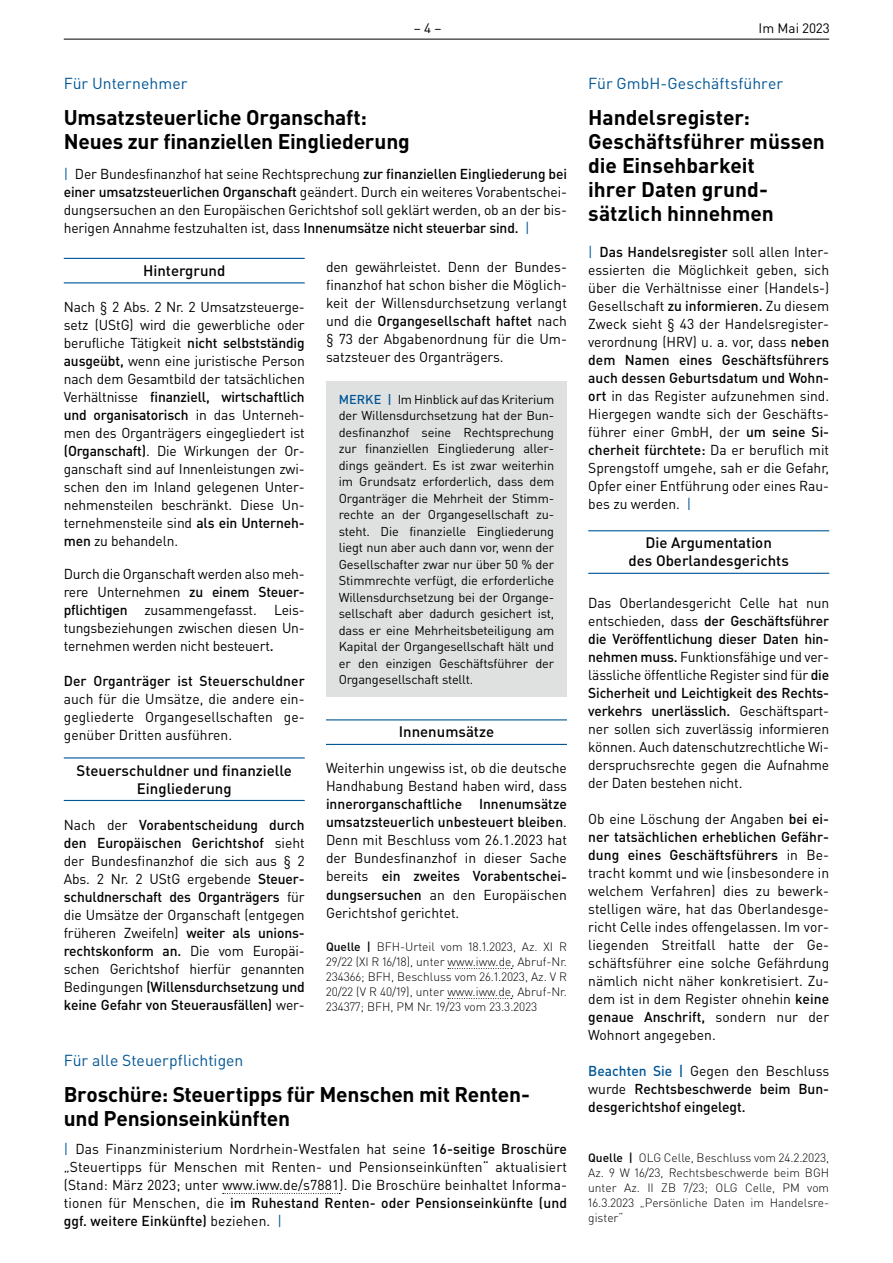
<style>
.page{position:relative;width:893px;height:1263px;background:#fff}
.page>*{position:absolute;margin:0;border:0;box-sizing:border-box;transform-origin:0 0}
.t1{font:700 21px/24px "DIN Pro";letter-spacing:-.005em;color:#000001}
.t2{font:15.75px "DIN Pro";color:#015695}
.t3{font:500 15px/18px "DIN Pro";color:#000001;text-align:center}
.t4{font:14.25px/18px "DIN Pro";color:#000001;text-align:justify}
.t5{font:500 14.25px/18px "DIN Pro";color:#000001;text-align:justify}
.t6{font:13.5px "DIN Pro";color:#000001}
.t7{font:12.75px/16.5px "DIN Pro";letter-spacing:-.015em;color:#000001;text-align:justify}
.t8{font:300 12px/15px "DIN Pro";color:#000001;text-align:justify}
.s1{color:#015695}
.s2{font-weight:500}
.s3{font-weight:500;color:#015695}
.s4{font-weight:400}
</style>
<div class="page">
<hr style="left:64px;top:39px;width:765px;height:1px;background:#000001">
<hr style="left:588px;top:530px;width:241px;height:1px;background:#015695">
<hr style="left:588px;top:573px;width:241px;height:1px;background:#015695">
<hr style="left:64px;top:258px;width:241px;height:1px;background:#015695">
<hr style="left:64px;top:282px;width:241px;height:1px;background:#015695">
<hr style="left:64px;top:757px;width:241px;height:1px;background:#015695">
<hr style="left:64px;top:800px;width:241px;height:1px;background:#015695">
<hr style="left:326px;top:719px;width:241px;height:1px;background:#015695">
<hr style="left:326px;top:744px;width:241px;height:1px;background:#015695">
<svg style="left:448px;top:968px;width:64px;height:1px"></svg>
<svg style="left:448px;top:998px;width:64px;height:1px"></svg>
<div style="left:326px;top:381px;width:241px;height:316px;background:#dfe1e1"></div>
<svg style="left:223px;top:1193px;width:117px;height:1px"></svg>
<p class="t6" style="left:414px;top:19px;width:29px">– 4 –</p>
<p class="t6" style="left:758px;top:19px;width:73px">Im Mai 2023</p>
<p class="t2" style="left:64px;top:73px;width:125px">Für Unternehmer</p>
<h1 class="t1" style="left:64px;top:105px;width:348px">Umsatzsteuerliche Organschaft:<br>Neues zur finanziellen Eingliederung</h1>
<p class="t4" style="left:64px;top:165px;width:505px"><span class="s1">|</span> Der Bundesfinanzhof hat seine Rechtsprechung <span class="s2">zur finanziellen Eingliederung bei einer umsatzsteuerlichen Organschaft</span> geändert. Durch ein weiteres Vorabentschei&shy;dungsersuchen an den Europäischen Gerichtshof soll geklärt werden, ob an der bis&shy;herigen Annahme festzuhalten ist, dass <span class="s2">Innenumsätze nicht steuerbar sind.</span> <span class="s1">|</span></p>
<p class="t3" style="left:143px;top:261px;width:84px">Hintergrund</p>
<p class="t4" style="left:64px;top:297px;width:242px">Nach § 2 Abs. 2 Nr. 2 Umsatzsteuerge&shy;setz (UStG) wird die gewerbliche oder berufliche Tätigkeit <span class="s2">nicht selbstständig ausgeübt,</span> wenn eine juristische Person nach dem Gesamtbild der tatsächlichen Verhältnisse <span class="s2">finanziell, wirtschaftlich und organisatorisch</span> in das Unterneh&shy;men des Organträgers eingegliedert ist <span class="s2">(Organschaft)</span>. Die Wirkungen der Or&shy;ganschaft sind auf Innenleistungen zwi&shy;schen den im Inland gelegenen Unter&shy;nehmensteilen beschränkt. Diese Un&shy;ternehmensteile sind <span class="s2">als ein Unterneh&shy;men</span> zu behandeln.</p>
<p class="t4" style="left:64px;top:564px;width:242px">Durch die Organschaft werden also meh&shy;rere Unternehmen <span class="s2">zu einem Steuer&shy;pflichtigen</span> zusammengefasst. Leis&shy;tungsbeziehungen zwischen diesen Un&shy;ternehmen werden nicht besteuert<span class="s2">.</span></p>
<p class="t5" style="left:64px;top:671px;width:242px">Der Organträger ist Steuerschuldner</p>
<p class="t4" style="left:64px;top:689px;width:242px">auch für die Umsätze, die andere ein&shy;gegliederte Organgesellschaften ge&shy;genüber Dritten ausführen.</p>
<p class="t3" style="left:77px;top:760px;width:217px">Steuerschuldner und finanzielle<br>Eingliederung</p>
<p class="t4" style="left:64px;top:815px;width:242px">Nach der <span class="s2">Vorabentscheidung durch den Europäischen Gerichtshof</span> sieht der Bundesfinanzhof die sich aus § 2<br>Abs. 2 Nr. 2 UStG ergebende <span class="s2">Steuer&shy;schuldnerschaft des Organträgers</span> für die Umsätze der Organschaft (entgegen früheren Zweifeln) <span class="s2">weiter als unions&shy;rechtskonform an.</span> Die vom Europäi&shy;schen Gerichtshof hierfür genannten Bedingungen <span class="s2">(Willensdurchsetzung und keine Gefahr von Steuerausfällen)</span> wer-</p>
<p class="t4" style="left:326px;top:258px;width:242px">den gewährleistet. Denn der Bundes&shy;finanzhof hat schon bisher die Möglich&shy;keit der Willensdurchsetzung verlangt und die <span class="s2">Organgesellschaft haftet</span> nach § 73 der Abgabenordnung für die Um&shy;satzsteuer des Organträgers.</p>
<p class="t7" style="left:339px;top:391px;width:217px"><span class="s3">MERKE |</span> Im Hinblick auf das Kriterium der Willensdurchsetzung hat der Bun&shy;desfinanzhof seine Rechtsprechung zur finanziellen Eingliederung aller&shy;dings geändert. Es ist zwar weiterhin im Grundsatz erforderlich, dass dem Organträger die Mehrheit der Stimm&shy;rechte an der Organgesellschaft zu&shy;steht. Die finanzielle Eingliederung liegt nun aber auch dann vor, wenn der Gesellschafter zwar nur über 50 % der Stimmrechte verfügt, die erforderliche Willensdurchsetzung bei der Organge&shy;sellschaft aber dadurch gesichert ist, dass er eine Mehrheitsbeteiligung am Kapital der Organgesellschaft hält und er den einzigen Geschäftsführer der Organgesellschaft stellt.</p>
<p class="t3" style="left:399px;top:722px;width:97px">Innenumsätze</p>
<p class="t4" style="left:326px;top:759px;width:242px">Weiterhin ungewiss ist, ob die deutsche<br>Handhabung Bestand haben wird, dass</p>
<p class="t4" style="left:326px;top:795px;width:242px"><span class="s2">innerorganschaftliche Innenumsätze umsatzsteuerlich unbesteuert bleiben</span>.<br>Denn mit Beschluss vom 26.1.2023 hat der Bundesfinanzhof in dieser Sache bereits <span class="s2">ein zweites Vorabentschei&shy;dungsersuchen</span> an den Europäischen Gerichtshof gerichtet.</p>
<p class="t8" style="left:326px;top:938px;width:242px"><span class="s2">Quelle |</span> BFH-Urteil vom 18.1.2023, Az. XI R 29/22 (XI R 16/18), unter www.iww.de, Abruf-Nr.<br>234366; BFH, Beschluss vom 26.1.2023, Az. V R 20/22 (V R 40/19), unter www.iww.de, Abruf-Nr.<br>234377; BFH, PM Nr. 19/23 vom 23.3.2023</p>
<p class="t2" style="left:64px;top:1049px;width:181px">Für alle Steuerpflichtigen</p>
<h1 class="t1" style="left:64px;top:1081px;width:468px">Broschüre: Steuertipps für Menschen mit Renten&shy;und Pensionseinkünften</h1>
<p class="t4" style="left:64px;top:1140px;width:505px"><span class="s1">|</span> Das Finanzministerium Nordrhein-Westfalen hat seine <span class="s2">16-seitige Broschüre </span>„Steuertipps für Menschen mit Renten- und Pensionseinkünften“ aktualisiert (Stand: März 2023; unter www.iww.de/s7881). Die Broschüre beinhaltet Informa&shy;tionen für Menschen, die <span class="s2">im Ruhestand Renten- oder Pensionseinkünfte (und ggf. weitere Einkünfte)</span> beziehen. <span class="s1">|</span></p>
<p class="t2" style="left:588px;top:73px;width:196px">Für GmbH-Geschäftsführer</p>
<h1 class="t1" style="left:588px;top:105px;width:238px">Handelsregister:<br>Geschäftsführer müssen die Einsehbarkeit<br>ihrer Daten grund&shy;sätzlich hinnehmen</h1>
<p class="t4" style="left:588px;top:243px;width:242px"><span class="s1">|</span> <span class="s2">Das Handelsregister</span> soll allen Inter&shy;essierten die Möglichkeit geben, sich über die Verhältnisse einer (Handels-)<br>Gesellschaft <span class="s2">zu informieren.</span> Zu diesem Zweck sieht § 43 der Handelsregister&shy;verordnung (HRV) u. a. vor, dass <span class="s2">neben dem Namen eines Geschäftsführers auch dessen Geburtsdatum und Wohn&shy;ort</span> in das Register aufzunehmen sind.<br>Hiergegen wandte sich der Geschäfts&shy;führer einer GmbH, der <span class="s2">um seine Si&shy;cherheit fürchtete:</span> Da er beruflich mit Sprengstoff umgehe, sah er die Gefahr, Opfer einer Entführung oder eines Rau&shy;bes zu werden. <span class="s1">|</span></p>
<p class="t3" style="left:628px;top:533px;width:162px">Die Argumentation<br>des Oberlandesgerichts</p>
<p class="t4" style="left:588px;top:594px;width:242px">Das Oberlandesgericht Celle hat nun entschieden, dass <span class="s2">der Geschäftsführer die Veröffentlichung dieser Daten hin&shy;nehmen muss.</span> Funktionsfähige und ver&shy;lässliche öffentliche Register sind für <span class="s2">die Sicherheit und Leichtigkeit des Rechts&shy;verkehrs unerlässlich.</span> Geschäftspart&shy;ner sollen sich zuverlässig informieren können. Auch datenschutzrechtliche Wi&shy;derspruchsrechte gegen die Aufnahme der Daten bestehen nicht.</p>
<p class="t4" style="left:588px;top:810px;width:242px">Ob eine Löschung der Angaben <span class="s2">bei ei&shy;ner tatsächlichen erheblichen Gefähr&shy;dung eines Geschäftsführers</span> in Be&shy;tracht kommt und wie (insbesondere in welchem Verfahren) dies zu bewerk&shy;stelligen wäre, hat das Oberlandesge&shy;richt Celle indes offengelassen. Im vor&shy;liegenden Streitfall hatte der Ge&shy;schäftsführer eine solche Gefährdung nämlich nicht näher konkretisiert. Zu&shy;dem ist in dem Register ohnehin <span class="s2">keine genaue Anschrift,</span> sondern nur der Wohnort angegeben.</p>
<p class="t5" style="left:588px;top:1062px;width:242px"><span class="s1">Beachten Sie |</span> <span class="s4">Gegen den Beschluss wurde</span> Rechtsbeschwerde beim Bun&shy;desgerichtshof eingelegt.</p>
<p class="t8" style="left:588px;top:1149px;width:242px"><span class="s2">Quelle |</span> OLG Celle, Beschluss vom 24.2.2023, Az. 9 W 16/23, Rechtsbeschwerde beim BGH unter Az. II ZB 7/23; OLG Celle, PM vom 16.3.2023 „Persönliche Daten im Handelsre&shy;gister“</p>
</div>
